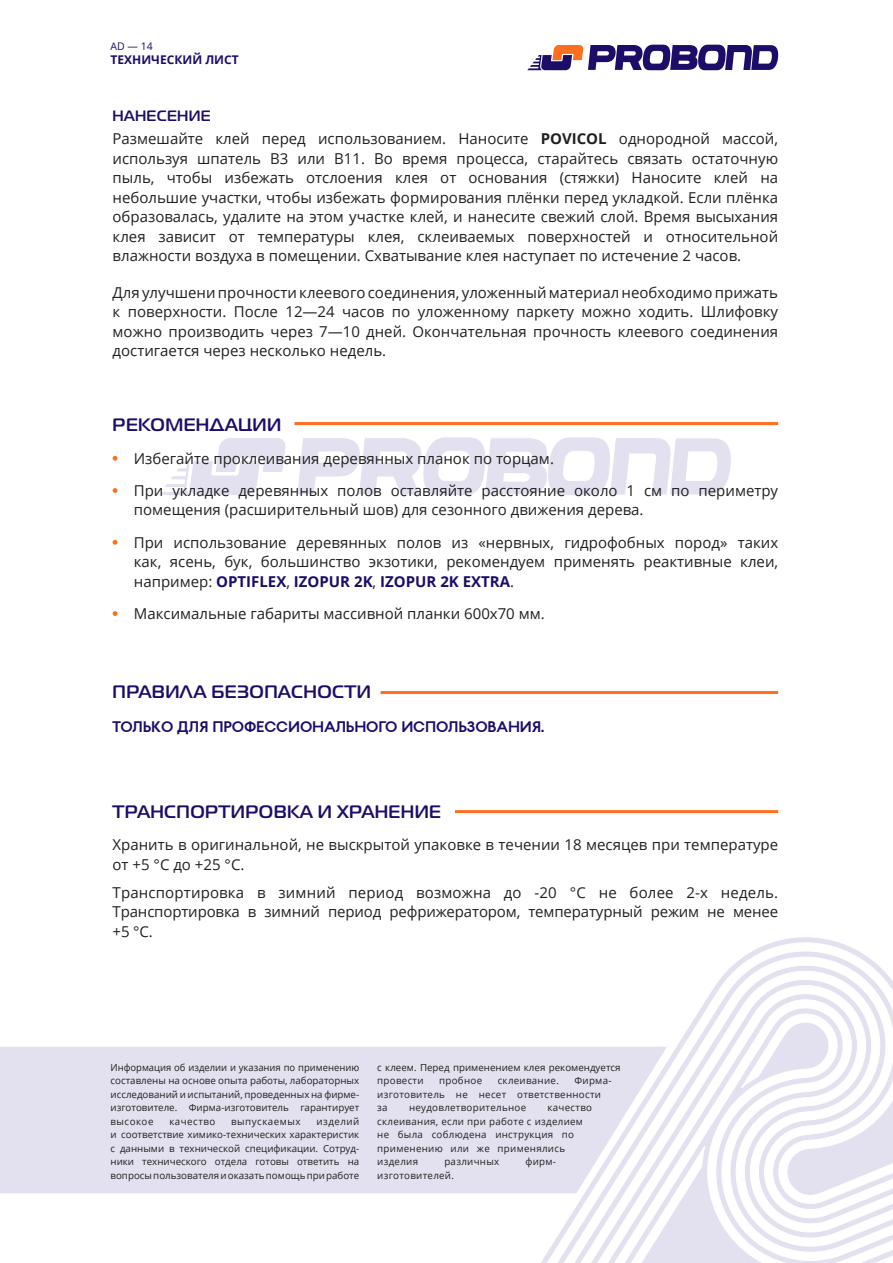
<style>
.page{position:relative;width:893px;height:1263px;background:#fff}
.page>*{position:absolute;margin:0;border:0;box-sizing:border-box;transform-origin:0 0}
.zagol_small{font:700 18px "Magistral C";letter-spacing:.025em;color:#1d0d69}
.pravile{font:700 15.6px "Acronis";color:#1d0d69}
.baze{font:15px/19.5px "Open Sans";color:#231f20;text-align:justify}
.bulits{font:15px/19.5px "Open Sans";color:#231f20}
.zagolvery_small{font:700 15px "Magistral C";letter-spacing:.025em;color:#1d0d69}
.t1{font:700 12px "Open Sans";color:#1d0d69}
.t2{font:10.5px "Open Sans";color:#1d0d69}
.t3{font:9.75px/13.5px "Open Sans";letter-spacing:.03em;color:#231f20;text-align:justify}
.t4{font:9.75px/13.5px "Open Sans";color:#231f20}
.t5{font:9.75px "Open Sans";letter-spacing:.05em;color:#231f20}
.s1{font-weight:700}
.s2{font-weight:700;color:#1d0d69}
</style>
<div class="page">
<div style="left:0;top:1047px;width:535px;height:146px;background:#e3e0ef"></div>
<svg style="left:535px;top:937px;width:307px;height:326px"></svg>
<svg style="left:551px;top:944px;width:312px;height:319px"></svg>
<svg style="left:568px;top:954px;width:325px;height:309px"></svg>
<svg style="left:602px;top:986px;width:291px;height:277px"></svg>
<svg style="left:297px;top:437px;width:434px;height:58px"></svg>
<svg style="left:159px;top:438px;width:127px;height:57px"></svg>
<svg style="left:113px;top:456px;width:4px;height:5px"></svg>
<svg style="left:113px;top:488px;width:4px;height:5px"></svg>
<svg style="left:113px;top:540px;width:4px;height:5px"></svg>
<svg style="left:113px;top:611px;width:4px;height:5px"></svg>
<svg style="left:527px;top:45px;width:252px;height:25px"></svg>
<hr style="left:455px;top:810px;width:323px;height:3px;background:#ff6f20">
<hr style="left:381px;top:691px;width:397px;height:3px;background:#ff6f20">
<hr style="left:294px;top:422px;width:484px;height:3px;background:#ff6f20">
<p class="t2" style="left:111px;top:39px;width:44px">AD — 14</p>
<p class="t1" style="left:111px;top:51px;width:130px">ТЕХНИЧЕСКИЙ ЛИСТ</p>
<p class="zagolvery_small" style="left:113px;top:106px;width:100px">НАНЕСЕНИЕ</p>
<p class="baze" style="left:113px;top:129px;width:667px">Размешайте клей перед использованием. Наносите <span class="s1">POVICOL</span> однородной массой, используя шпатель B3 или B11. Во время процесса, старайтесь связать остаточную пыль, чтобы избежать отслоения клея от основания (стяжки) Наносите клей на небольшие участки, чтобы избежать формирования плёнки перед укладкой. Если плёнка образовалась, удалите на этом участке клей, и нанесите свежий слой. Время высыхания клея зависит от температуры клея, склеиваемых поверхностей и относительной влажности воздуха в помещении. Схватывание клея наступает по истечение 2 часов.</p>
<p class="baze" style="left:113px;top:282px;width:667px">Для улучшени прочности клеевого соединения, уложенный материал необходимо прижать к поверхности. После 12—24 часов по уложенному паркету можно ходить. Шлифовку можно производить через 7—10 дней. Окончательная прочность клеевого соединения достигается через несколько недель.</p>
<p class="zagol_small" style="left:113px;top:414px;width:170px">РЕКОМЕНДАЦИИ</p>
<p class="bulits" style="left:134px;top:448px;width:422px">Избегайте проклеивания деревянных планок по торцам.</p>
<p class="bulits" style="left:134px;top:480px;width:646px">При укладке деревянных полов оставляйте расстояние около 1 см по периметру помещения (расширительный шов) для сезонного движения дерева.</p>
<p class="bulits" style="left:134px;top:532px;width:646px;text-align:justify">При использование деревянных полов из «нервных, гидрофобных пород» таких как, ясень, бук, большинство экзотики, рекомендуем применять реактивные клеи, например: <span class="s2">OPTIFLEX</span>, <span class="s2">IZOPUR 2K</span>, <span class="s2">IZOPUR 2K EXTRA</span>.</p>
<p class="bulits" style="left:134px;top:603px;width:412px">Максимальные габариты массивной планки 600х70 мм.</p>
<p class="zagol_small" style="left:113px;top:681px;width:260px">ПРАВИЛА БЕЗОПАСНОСТИ</p>
<p class="pravile" style="left:113px;top:717px;width:433px">ТОЛЬКО ДЛЯ ПРОФЕССИОНАЛЬНОГО ИСПОЛЬЗОВАНИЯ.</p>
<p class="zagol_small" style="left:113px;top:801px;width:330px">ТРАНСПОРТИРОВКА И ХРАНЕНИЕ</p>
<p class="baze" style="left:113px;top:834px;width:667px">Хранить в оригинальной, не выскрытой упаковке в течении 18 месяцев при температуре от +5 °C до +25 °C.</p>
<p class="baze" style="left:113px;top:882px;width:667px">Транспортировка в зимний период возможна до -20 °C не более 2-х недель.<br>Транспортировка в зимний период рефрижератором, температурный режим не менее +5 °C.</p>
<p class="t3" style="left:111px;top:1060px;width:250px">Информация об изделии и указания по применению составлены на основе опыта работы, лабораторных исследований и испытаний, проведенных на фирме&shy;изготовителе. Фирма-изготовитель гарантирует высокое</p>
<p class="t3" style="left:111px;top:1114px;width:250px;text-indent:206px">изделий и соответствие химико-технических характеристик с данными в технической спецификации. Сотруд&shy;ники технического отдела готовы ответить на вопросы пользователя и оказать помощь при работе</p>
<p class="t5" style="left:169px;top:1114px;width:47px">качество</p>
<p class="t5" style="left:231px;top:1114px;width:71px">выпускаемых</p>
<p class="t4" style="left:377px;top:1060px;width:245px">с клеем. Перед применением клея рекомендуется провести</p>
<p class="t3" style="left:439px;top:1073px;width:45px">пробное</p>
<p class="t3" style="left:498px;top:1073px;width:63px">склеивание.</p>
<p class="t3" style="left:377px;top:1073px;width:236px;text-align:left;text-indent:197px">Фирма&shy;изготовитель не несет ответственности за</p>
<p class="t3" style="left:377px;top:1100px;width:216px;text-align:left;text-indent:170px">качество склеивания, если при работе с изделием не была соблюдена инструкция по применению или же применялись изделия</p>
<p class="t3" style="left:409px;top:1100px;width:119px">неудовлетворительное</p>
<p class="t3" style="left:444px;top:1154px;width:56px">различных</p>
<p class="t3" style="left:525px;top:1154px;width:32px">фирм-</p>
<p class="t3" style="left:377px;top:1168px;width:78px">изготовителей.</p>
</div>
